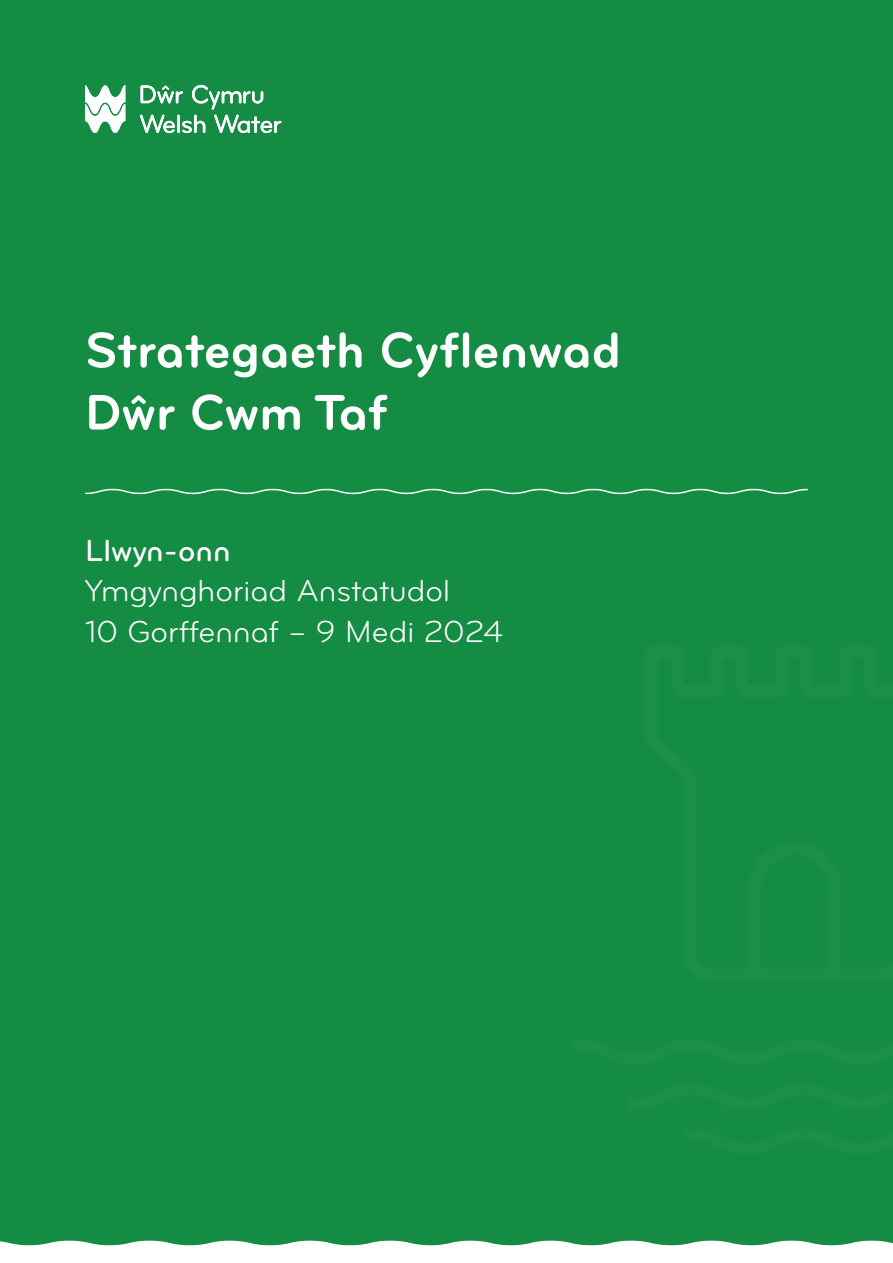
<style>
.page{position:relative;width:893px;height:1263px;background:#158c43}
.page>*{position:absolute;margin:0;border:0;box-sizing:border-box;transform-origin:0 0}
.t1{font:51.9px/62.2px "Bryant Pro Bold Alternate";color:#fff}
.t2{font:31.5px/40.5px "Bryant Pro Regular Alternate";color:#fff}
.t3{font:31.5px "Bryant Pro Medium Alternate";color:#fff}
</style>
<div class="page">
<svg style="left:85px;top:85px;width:40px;height:48px"></svg>
<svg style="left:140px;top:85px;width:141px;height:48px"></svg>
<svg style="left:85px;top:488px;width:723px;height:7px"></svg>
<svg style="left:0;top:1241px;width:893px;height:22px"></svg>
<p class="t1" style="left:85px;top:320px;width:537px">Strategaeth Cyflenwad<br>Dŵr Cwm Taf</p>
<p class="t3" style="left:85px;top:534px;width:147px">Llwyn-onn</p>
<p class="t2" style="left:85px;top:571px;width:420px">Ymgynghoriad Anstatudol<br>10 Gorffennaf – 9 Medi 2024</p>
</div>
